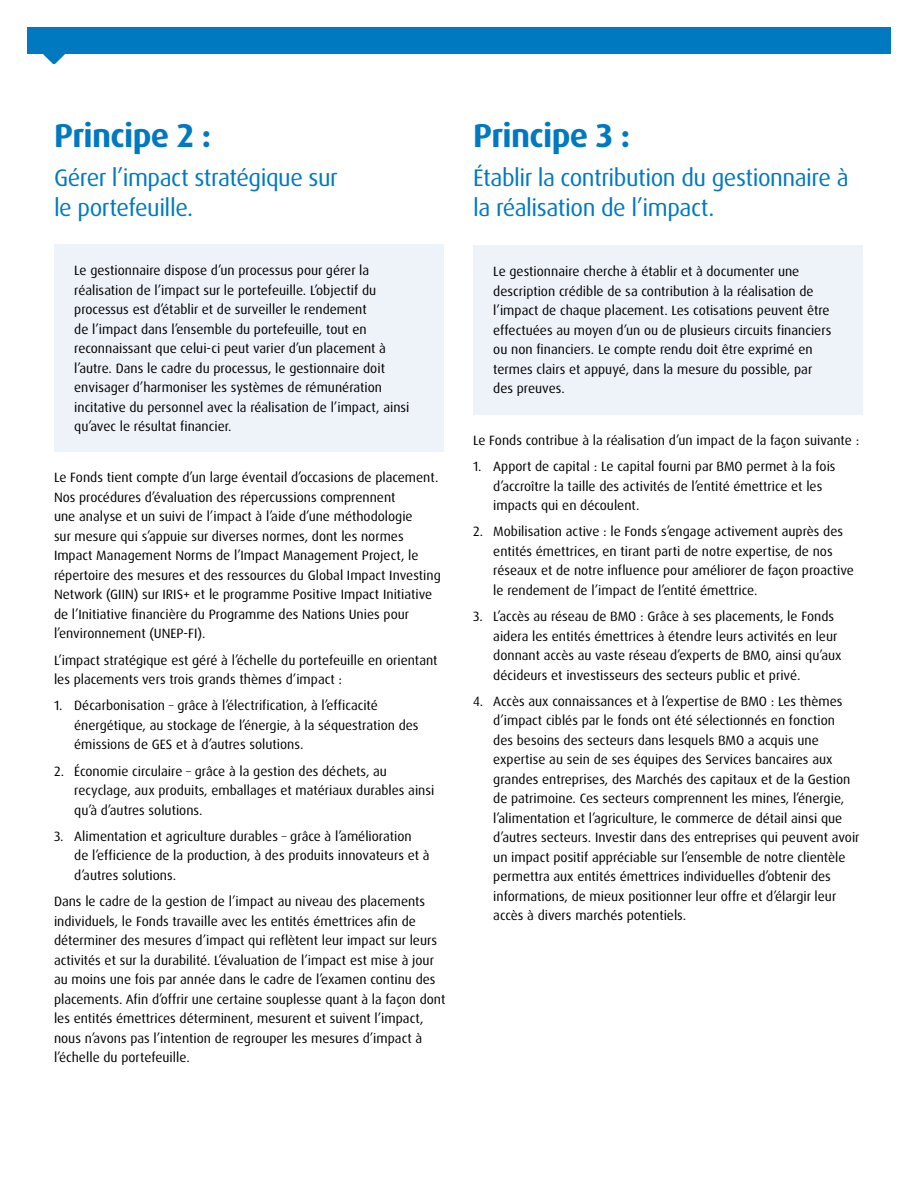
<style>
.page{position:relative;width:918px;height:1188px;background:#fff}
.page>*{position:absolute;margin:0;border:0;box-sizing:border-box;transform-origin:0 0}
.H2_Section_Headline{font:700 33px "Dax Pro";letter-spacing:-.02em;color:#0079c1}
.H2_Section_Sub-head{font:24px/30px "Dax Pro";letter-spacing:-.02em;color:#0079c1}
.Body_Copy{font:13.5px/19.5px "Dax OT";color:#000}
.s1{font-family:"Dax Pro";font-weight:300}
</style>
<div class="page">
<div style="left:27px;top:27px;width:864px;height:27px;background:#0079c1"></div>
<svg style="left:43px;top:54px;width:22px;height:10px"></svg>
<div style="left:473px;top:245px;width:390px;height:170px;background:#eef3fa"></div>
<div style="left:54px;top:245px;width:390px;height:207px;background:#eef3fa"></div>
<h2 class="H2_Section_Headline" style="left:54px;top:115px;width:159px">Principe 2 :</h2>
<h2 class="H2_Section_Sub-head" style="left:54px;top:163px;width:285px">Gérer l’impact stratégique sur le portefeuille.</h2>
<p class="Body_Copy" style="left:74px;top:261px;width:337px">Le gestionnaire dispose d’un processus pour gérer la réalisation de l’impact sur le portefeuille. L’objectif du processus est d’établir et de surveiller le rendement<br>de l’impact dans l’ensemble du portefeuille, tout en reconnaissant que celui-ci peut varier d’un placement à l’autre. Dans le cadre du processus, le gestionnaire doit envisager d’harmoniser les systèmes de rémunération incitative du personnel avec la réalisation de l’impact, ainsi qu’avec le résultat financier.</p>
<p class="Body_Copy" style="left:54px;top:468px;width:388px">Le Fonds tient compte d’un large éventail d’occasions de placement.<br>Nos procédures d’évaluation des répercussions comprennent<br>une analyse et un suivi de l’impact à l’aide d’une méthodologie<br>sur mesure qui s’appuie sur diverses normes, dont les normes Impact Management Norms de l’Impact Management Project, le répertoire des mesures et des ressources du Global Impact Investing Network (GIIN) sur IRIS+ et le programme Positive Impact Initiative de l’Initiative financière du Programme des Nations Unies pour l’environnement (UNEP-FI).</p>
<p class="Body_Copy" style="left:54px;top:650px;width:385px">L’impact stratégique est géré à l’échelle du portefeuille en orientant les placements vers trois grands thèmes d’impact :</p>
<p class="Body_Copy" style="left:74px;top:696px;width:346px;text-indent:-20px">1. Décarbonisation <span class="s1">–</span> grâce à l’électrification, à l’efficacité énergétique, au stockage de l’énergie, à la séquestration des émissions de GES et à d’autres solutions.</p>
<p class="Body_Copy" style="left:74px;top:761px;width:362px;text-indent:-20px">2. Économie circulaire <span class="s1">–</span> grâce à la gestion des déchets, au recyclage, aux produits, emballages et matériaux durables ainsi qu’à d’autres solutions.</p>
<p class="Body_Copy" style="left:74px;top:827px;width:357px;text-indent:-20px">3. Alimentation et agriculture durables <span class="s1">–</span> grâce à l’amélioration<br>de l’efficience de la production, à des produits innovateurs et à d’autres solutions.</p>
<p class="Body_Copy" style="left:54px;top:892px;width:393px">Dans le cadre de la gestion de l’impact au niveau des placements individuels, le Fonds travaille avec les entités émettrices afin de déterminer des mesures d’impact qui reflètent leur impact sur leurs activités et sur la durabilité. L’évaluation de l’impact est mise à jour au moins une fois par année dans le cadre de l’examen continu des placements. Afin d’offrir une certaine souplesse quant à la façon dont les entités émettrices déterminent, mesurent et suivent l’impact, nous n’avons pas l’intention de regrouper les mesures d’impact à l’échelle du portefeuille.</p>
<h2 class="H2_Section_Headline" style="left:473px;top:115px;width:159px">Principe 3 :</h2>
<h2 class="H2_Section_Sub-head" style="left:473px;top:163px;width:377px">Établir la contribution du gestionnaire à la réalisation de l’impact.</h2>
<p class="Body_Copy" style="left:493px;top:262px;width:340px">Le gestionnaire cherche à établir et à documenter une description crédible de sa contribution à la réalisation de l’impact de chaque placement. Les cotisations peuvent être effectuées au moyen d’un ou de plusieurs circuits financiers ou non financiers. Le compte rendu doit être exprimé en termes clairs et appuyé, dans la mesure du possible, par des preuves.</p>
<p class="Body_Copy" style="left:473px;top:431px;width:388px">Le Fonds contribue à la réalisation d’un impact de la façon suivante :</p>
<p class="Body_Copy" style="left:493px;top:457px;width:344px;text-indent:-20px">1. Apport de capital : Le capital fourni par BMO permet à la fois d’accroître la taille des activités de l’entité émettrice et les impacts qui en découlent.</p>
<p class="Body_Copy" style="left:493px;top:522px;width:362px;text-indent:-20px">2. Mobilisation active : le Fonds s’engage activement auprès des entités émettrices, en tirant parti de notre expertise, de nos réseaux et de notre influence pour améliorer de façon proactive le rendement de l’impact de l’entité émettrice.</p>
<p class="Body_Copy" style="left:493px;top:607px;width:350px;text-indent:-20px">3. L’accès au réseau de BMO : Grâce à ses placements, le Fonds aidera les entités émettrices à étendre leurs activités en leur donnant accès au vaste réseau d’experts de BMO, ainsi qu’aux décideurs et investisseurs des secteurs public et privé.</p>
<p class="Body_Copy" style="left:493px;top:692px;width:368px;text-indent:-20px">4. Accès aux connaissances et à l’expertise de BMO : Les thèmes d’impact ciblés par le fonds ont été sélectionnés en fonction<br>des besoins des secteurs dans lesquels BMO a acquis une expertise au sein de ses équipes des Services bancaires aux grandes entreprises, des Marchés des capitaux et de la Gestion de patrimoine. Ces secteurs comprennent les mines, l’énergie, l’alimentation et l’agriculture, le commerce de détail ainsi que d’autres secteurs. Investir dans des entreprises qui peuvent avoir un impact positif appréciable sur l’ensemble de notre clientèle permettra aux entités émettrices individuelles d’obtenir des informations, de mieux positionner leur offre et d’élargir leur accès à divers marchés potentiels.</p>
</div>
